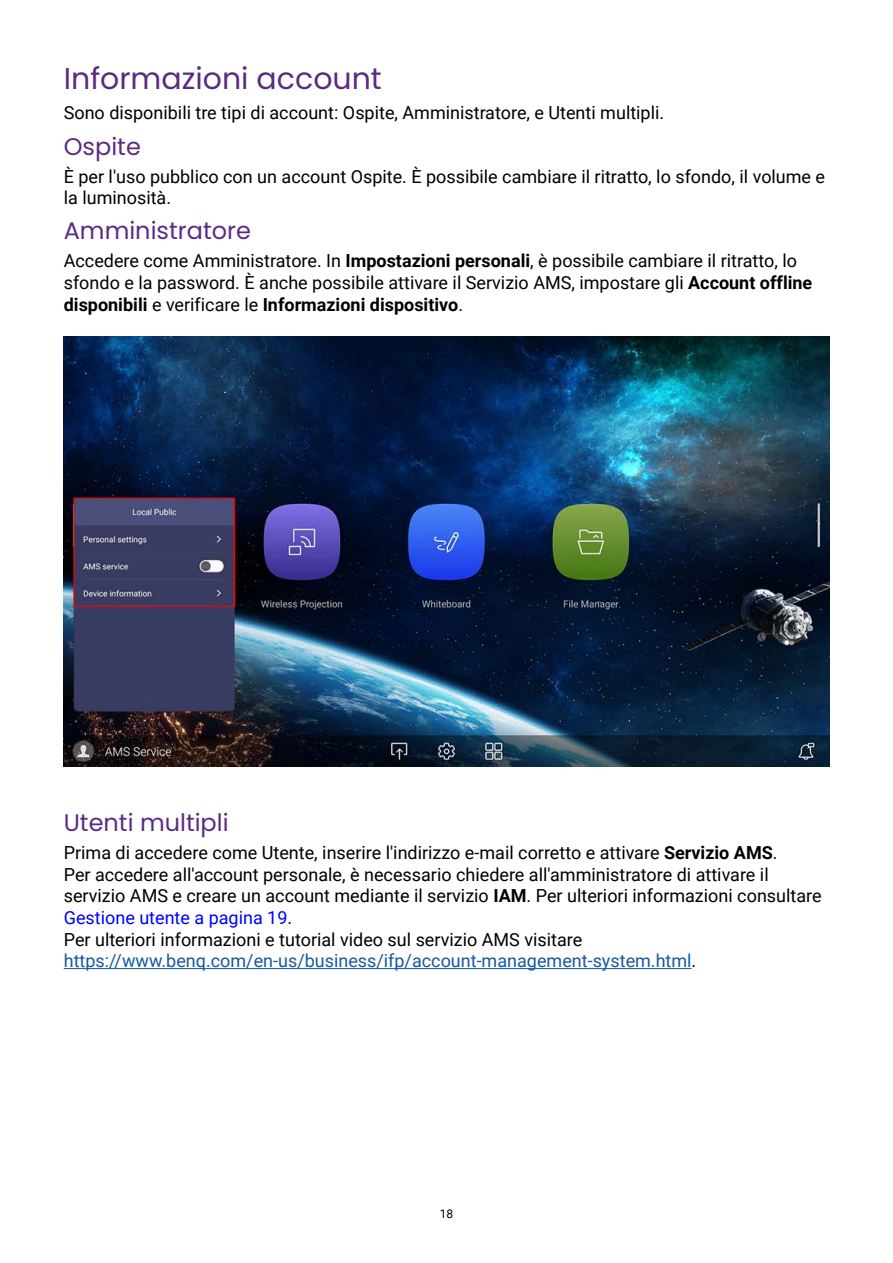
<style>
.page{position:relative;width:893px;height:1263px;background:#fff}
.page>*{position:absolute;margin:0;border:0;box-sizing:border-box;transform-origin:0 0}
.t1{font:30px "Poppins";color:#5b2b82}
.t2{font:24px "Poppins";color:#5b2b82}
.t3{font:18px/21.6px "Roboto";color:#000}
.t4{font:12px "Roboto";color:#000}
.s1{font-weight:700}
.s2{color:#00f}
.s3{color:#15599f}
</style>
<div class="page">
<hr style="left:64px;top:968px;width:628px;height:1px;background:#15599f">
<img style="left:64px;top:336px;width:765px;height:431px">
<h1 class="t1" style="left:64px;top:61px;width:320px">Informazioni account</h1>
<p class="t3" style="left:64px;top:102px;width:602px">Sono disponibili tre tipi di account: Ospite, Amministratore, e Utenti multipli.</p>
<h2 class="t2" style="left:64px;top:132px;width:79px">Ospite</h2>
<p class="t3" style="left:64px;top:165px;width:763px">È per l'uso pubblico con un account Ospite. È possibile cambiare il ritratto, lo sfondo, il volume e la luminosità.</p>
<h2 class="t2" style="left:64px;top:217px;width:189px">Amministratore</h2>
<p class="t3" style="left:64px;top:249px;width:750px">Accedere come Amministratore. In <span class="s1">Impostazioni personali</span>, è possibile cambiare il ritratto, lo sfondo e la password. È anche possibile attivare il Servizio AMS, impostare gli <span class="s1">Account offline disponibili</span> e verificare le <span class="s1">Informazioni dispositivo</span>.</p>
<h2 class="t2" style="left:64px;top:809px;width:166px">Utenti multipli</h2>
<p class="t3" style="left:64px;top:841px;width:759px">Prima di accedere come Utente, inserire l'indirizzo e-mail corretto e attivare <span class="s1">Servizio AMS</span>.<br>Per accedere all'account personale, è necessario chiedere all'amministratore di attivare il servizio AMS e creare un account mediante il servizio <span class="s1">IAM</span>. Per ulteriori informazioni consultare <span class="s2">Gestione utente a pagina 19</span>.<br>Per ulteriori informazioni e tutorial video sul servizio AMS visitare <span class="s3">https://www.benq.com/en-us/business/ifp/account-management-system.html</span>.</p>
<p class="t4" style="left:440px;top:1205px;width:15px">18</p>
</div>
